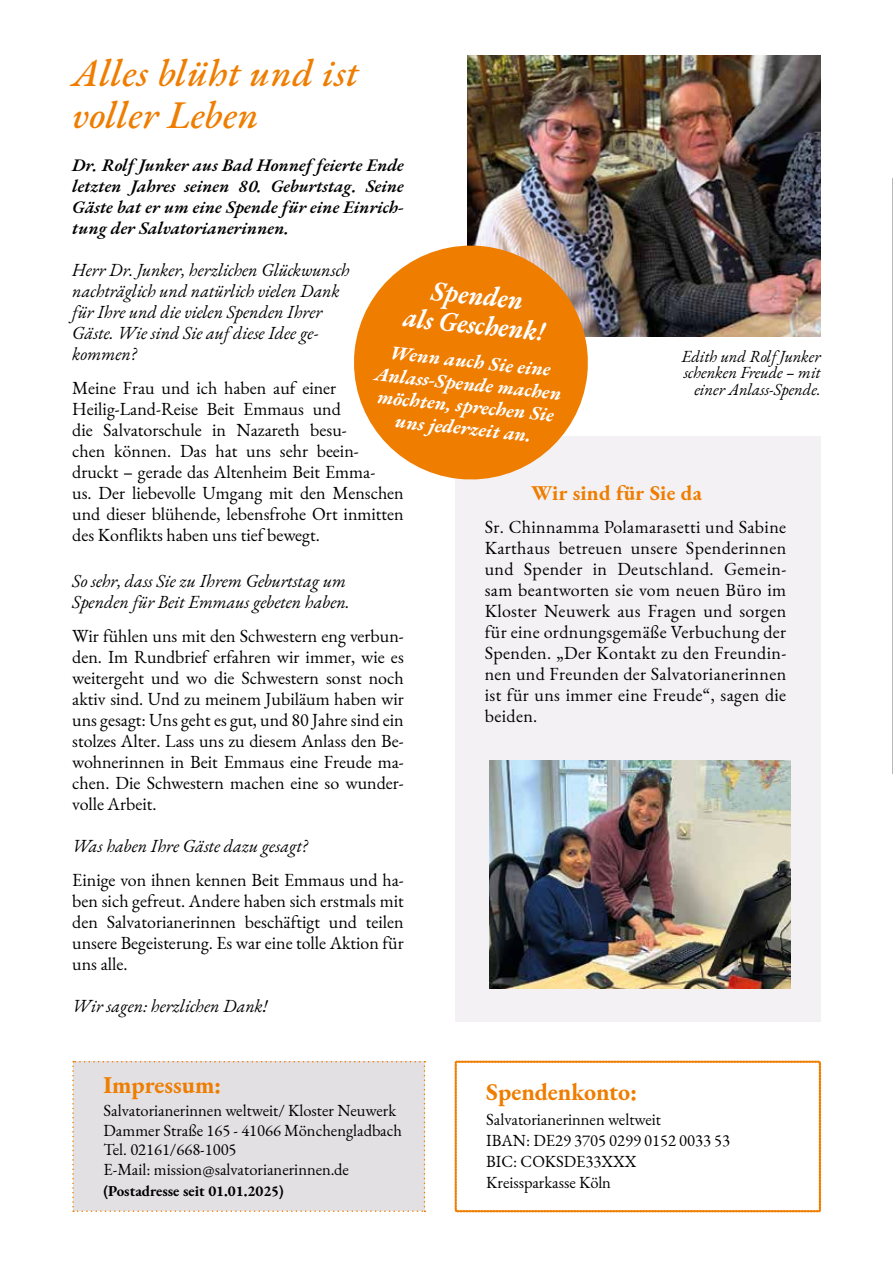
<style>
.page{position:relative;width:893px;height:1263px;background:#fff}
.page>*{position:absolute;margin:0;border:0;box-sizing:border-box;transform-origin:0 0}
.t1{font:italic 500 39px/42px "EB Garamond";letter-spacing:.01em;color:#ef7d00}
.t2{font:italic 700 27.9px/29.4px "EB Garamond";color:#fff;text-align:center;scale:.92 1}
.t3{font:700 24px "EB Garamond";color:#ef7d00}
.t4{font:700 21px "EB Garamond";letter-spacing:.01em;color:#ef7d00}
.t5{font:italic 700 19.5px/22.4px "EB Garamond";color:#fff;text-align:center}
.t6{font:18px/21px "EB Garamond";color:#000;text-align:justify}
.t7{font:italic 18px/21px "EB Garamond";color:#000}
.t8{font:italic 600 18px/21px "EB Garamond";color:#000;text-align:justify}
.t9{font:16.5px/21px "EB Garamond";color:#000}
.t10{font:italic 16.5px/16.5px "EB Garamond";color:#000;text-align:right}
.t11{font:700 15px "EB Garamond";color:#000}
</style>
<div class="page">
<hr style="left:892px;top:179px;width:1px;height:595px;background:#bcb6bb">
<div style="left:455px;top:436px;width:366px;height:586px;background:#f3f1f3"></div>
<svg style="left:455px;top:1061px;width:366px;height:151px"></svg>
<div style="left:72px;top:1061px;width:353px;height:151px;background:#e3e0e3"></div>
<img style="left:468px;top:55px;width:353px;height:281px">
<img style="left:489px;top:760px;width:302px;height:228px">
<svg style="left:354px;top:239px;width:240px;height:241px;fill:#ef7d00"></svg>
<h1 class="t1" style="left:72px;top:52px;width:288px">Alles blüht und ist voller Leben</h1>
<p class="t8" style="left:72px;top:155px;width:333px">Dr. Rolf Junker aus Bad Honnef feierte Ende letzten Jahres seinen 80. Geburtstag. Seine Gäste bat er um eine Spende für eine Einrich&shy;tung der Salvatorianerinnen.</p>
<p class="t7" style="left:72px;top:260px;width:279px">Herr Dr. Junker, herzlichen Glückwunsch nachträglich und natürlich vielen Dank für Ihre und die vielen Spenden Ihrer<br>Gäste. Wie sind Sie auf diese Idee ge&shy;kommen?</p>
<p class="t6" style="left:72px;top:378px;width:333px;text-align:left">Meine Frau und ich haben auf einer Heilig-Land-Reise Beit Emmaus und<br>die Salvatorschule in Nazareth besu-<br>chen können. Das hat uns sehr beein&shy;druckt – gerade das Altenheim Beit Emma-<br>us. Der liebevolle Umgang mit den Menschen und dieser blühende, lebensfrohe Ort inmitten des Konflikts haben uns tief bewegt.</p>
<p class="t7" style="left:72px;top:571px;width:279px">So sehr, dass Sie zu Ihrem Geburtstag um<br>Spenden für Beit Emmaus gebeten haben.</p>
<p class="t6" style="left:72px;top:626px;width:333px">Wir fühlen uns mit den Schwestern eng verbun&shy;den. Im Rundbrief erfahren wir immer, wie es weitergeht und wo die Schwestern sonst noch aktiv sind. Und zu meinem Jubiläum haben wir uns gesagt: Uns geht es gut, und 80 Jahre sind ein stolzes Alter. Lass uns zu diesem Anlass den Be&shy;wohnerinnen in Beit Emmaus eine Freude ma&shy;chen. Die Schwestern machen eine so wunder&shy;volle Arbeit.</p>
<p class="t7" style="left:72px;top:836px;width:237px">Was haben Ihre Gäste dazu gesagt?</p>
<p class="t6" style="left:72px;top:869px;width:333px">Einige von ihnen kennen Beit Emmaus und ha&shy;ben sich gefreut. Andere haben sich erstmals mit den Salvatorianerinnen beschäftigt und teilen unsere Begeisterung. Es war eine tolle Aktion für uns alle.</p>
<p class="t7" style="left:72px;top:996px;width:197px">Wir sagen: herzlichen Dank!</p>
<h2 class="t2" style="left:408px;top:274px;width:156px;rotate:6deg">Spenden<br>als Geschenk!</h2>
<p class="t5" style="left:378px;top:341px;width:189px;rotate:6deg">Wenn auch Sie eine<br>Anlass-Spende machen möchten, sprechen Sie uns jederzeit an.</p>
<p class="t10" style="left:682px;top:348px;width:140px">Edith und Rolf Junker schenken Freude – mit einer Anlass-Spende.</p>
<p class="t4" style="left:531px;top:478px;width:172px">Wir sind für Sie da</p>
<p class="t6" style="left:485px;top:517px;width:303px">Sr. Chinnamma Polamarasetti und Sabine Karthaus betreuen unsere Spenderinnen und Spender in Deutschland. Gemein&shy;sam beantworten sie vom neuen Büro im Kloster Neuwerk aus Fragen und sorgen für eine ordnungsgemäße Verbuchung der Spenden. „Der Kontakt zu den Freundin&shy;nen und Freunden der Salvatorianerinnen ist für uns immer eine Freude“, sagen die beiden.</p>
<h3 class="t3" style="left:104px;top:1068px;width:119px">Impressum:</h3>
<p class="t9" style="left:104px;top:1101px;width:300px;line-height:19.5px">Salvatorianerinnen weltweit/ Kloster Neuwerk Dammer Straße 165 - 41066 Mönchengladbach Tel. 02161/668-1005<br>E-Mail: mission@salvatorianerinnen.de</p>
<p class="t11" style="left:104px;top:1180px;width:182px">(Postadresse seit 01.01.2025)</p>
<h3 class="t3" style="left:486px;top:1075px;width:152px">Spendenkonto:</h3>
<p class="t9" style="left:486px;top:1109px;width:245px">Salvatorianerinnen weltweit<br>IBAN: DE29 3705 0299 0152 0033 53<br>BIC: COKSDE33XXX<br>Kreissparkasse Köln</p>
</div>
